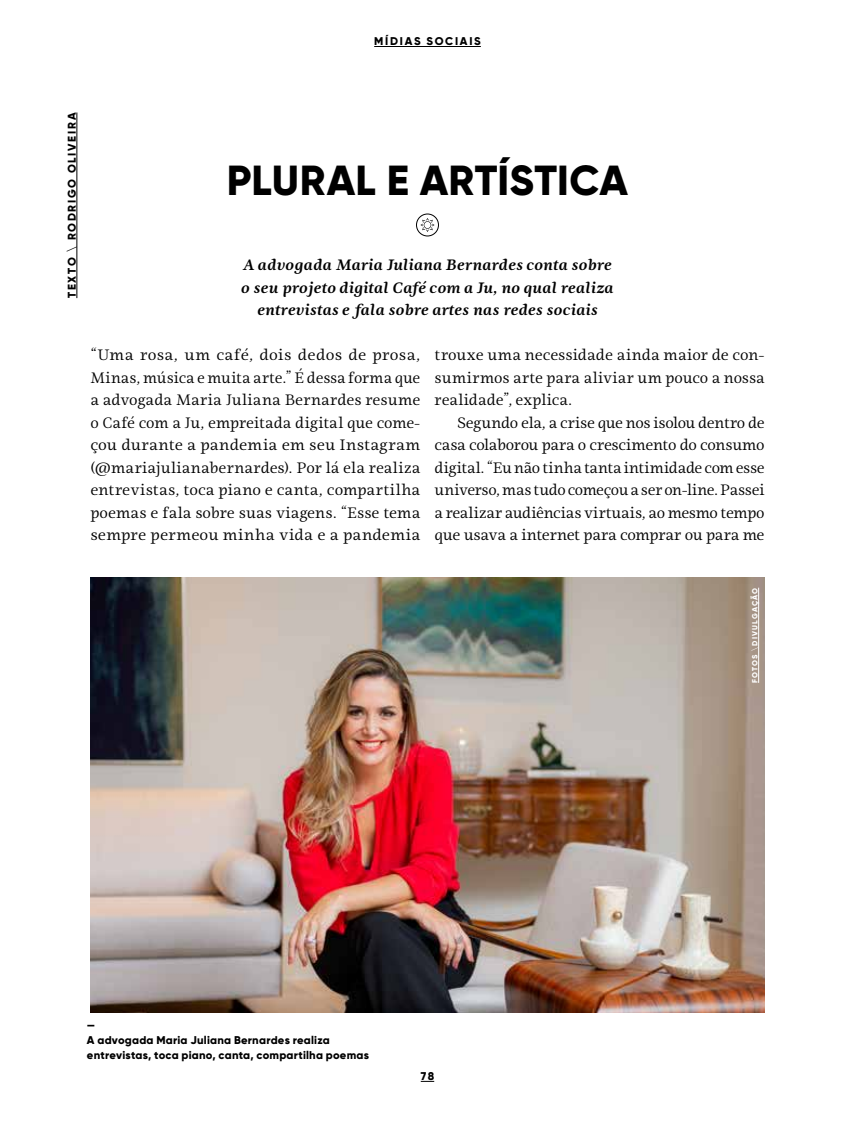
<style>
.page{position:relative;width:855px;height:1125px;background:#fff}
.page>*{position:absolute;margin:0;border:0;box-sizing:border-box;transform-origin:0 0}
.t1{font:800 42px "Gilroy";letter-spacing:.005em;color:#000}
.t2{font:15px/22.5px "Ninfa Serif";letter-spacing:-.005em;color:#000;text-align:justify}
.t3{font:italic 700 15px/22.5px "Ninfa Serif";letter-spacing:-.02em;color:#000;text-align:center}
.t4{font:800 11.25px/15px "Gilroy";letter-spacing:.02em;color:#000}
.t5{font:800 11.25px "Gilroy";letter-spacing:.15em;color:#000}
.t6{font:800 7.5px "Gilroy";letter-spacing:.145em;color:#fff}
</style>
<div class="page">
<img style="left:90px;top:578px;width:675px;height:435px">
<hr style="left:758px;top:588px;width:1px;height:95px;background:#fff">
<hr style="left:77px;top:112px;width:1px;height:186px;background:#000">
<svg style="left:421px;top:1081px;width:13px;height:1px"></svg>
<hr style="left:374px;top:46px;width:107px;height:1px;background:#000">
<svg style="left:417px;top:214px;width:21px;height:22px"></svg>
<div style="left:416px;top:214px;width:23px;height:22px;border:1px solid #000;border-radius:50%"></div>
<svg style="left:420px;top:218px;width:15px;height:14px"></svg>
<p class="t5" style="left:374px;top:34px;width:108px">MÍDIAS SOCIAIS</p>
<p class="t5" style="left:65px;top:298px;width:187px;rotate:-90deg">TEXTO \ RODRIGO OLIVEIRA</p>
<h1 class="t1" style="left:227px;top:154px;width:403px">PLURAL E ARTÍSTICA</h1>
<p class="t3" style="left:241px;top:254px;width:375px">A advogada Maria Juliana Bernardes conta sobre o seu projeto digital Café com a Ju, no qual realiza entrevistas e fala sobre artes nas redes sociais</p>
<p class="t2" style="left:90px;top:344px;width:332px">“Uma rosa, um café, dois dedos de prosa, Minas, música e muita arte.” É dessa forma que a advogada Maria Juliana Bernardes resume o Café com a Ju, empreitada digital que come&shy;çou durante a pandemia em seu Instagram (@mariajulianabernardes). Por lá ela realiza entrevistas, toca piano e canta, compartilha poemas e fala sobre suas viagens. “Esse tema sempre permeou minha vida e a pandemia</p>
<p class="t2" style="left:435px;top:344px;width:332px">trouxe uma necessidade ainda maior de con&shy;sumirmos arte para aliviar um pouco a nossa realidade”, explica.</p>
<p class="t2" style="left:435px;top:411px;width:332px;text-indent:23px">Segundo ela, a crise que nos isolou dentro de casa colaborou para o crescimento do consumo digital. “Eu não tinha tanta intimidade com esse universo, mas tudo começou a ser on-line. Passei a realizar audiências virtuais, ao mesmo tempo que usava a internet para comprar ou para me</p>
<p class="t6" style="left:750px;top:683px;width:97px;rotate:-90deg">FOTOS \DIVULGAÇÃO</p>
<p class="t4" style="left:87px;top:1017px;width:284px">—<br>A advogada Maria Juliana Bernardes realiza entrevistas, toca piano, canta, compartilha poemas</p>
<p class="t4" style="left:421px;top:1068px;width:15px">78</p>
</div>
